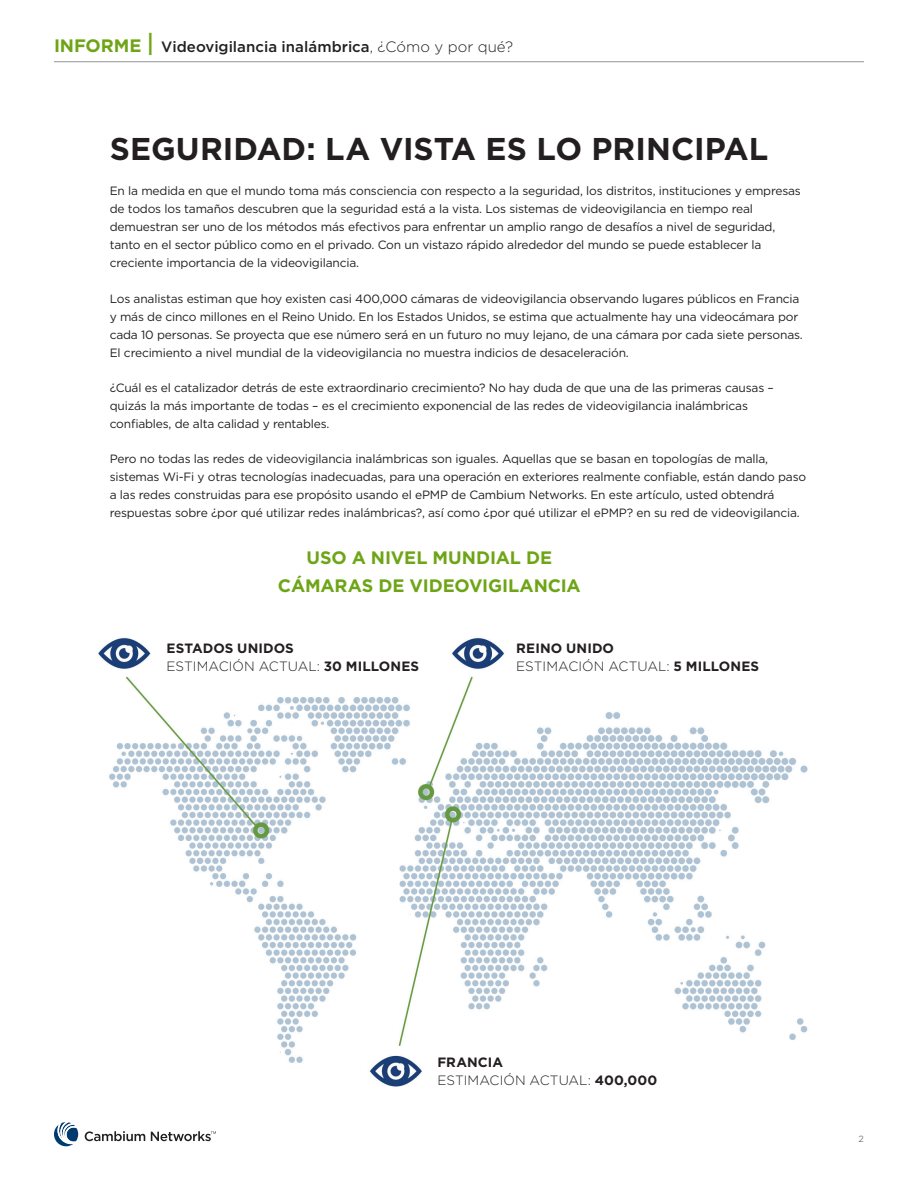
<style>
.page{position:relative;width:918px;height:1188px;background:#fff}
.page>*{position:absolute;margin:0;border:0;box-sizing:border-box;transform-origin:0 0}
.newHead{font:700 31.5px "Gotham";color:#231f20}
.text{font:700 18px/28.5px "Gotham";letter-spacing:-.005em;color:#6ea516;text-align:center}
.t1{font:500 15px "Gotham";color:#231f20}
.text-2{font:300 13.5px "Gotham";letter-spacing:.005em;color:#231f20}
.text-3{font:700 13.5px "Gotham";letter-spacing:.01em;color:#231f20}
.text-4{font:12px/18px "Gotham";letter-spacing:-.015em;color:#231f20}
.text-5{font:9px "Gotham";color:#76787b}
.s1{font-weight:700;font-size:18px;color:#6ea516}
.s2{font-size:24px;color:#6ea516}
.s3{font-weight:300}
.s4{font-weight:700}
</style>
<div class="page">
<hr style="left:54px;top:61px;width:810px;height:1px;background:#939598">
<svg style="left:85px;top:1131px;width:60px;height:10px"></svg>
<svg style="left:151px;top:1131px;width:65px;height:10px"></svg>
<svg style="left:54px;top:1122px;width:24px;height:24px"></svg>
<img style="left:98px;top:638px;width:710px;height:449px">
<p class="t1" style="left:54px;top:37px;width:461px"><span class="s1">INFORME</span> <span class="s2">|</span> Videovigilancia inalámbrica<span class="s3">, ¿Cómo y por qué?</span></p>
<p class="newHead" style="left:110px;top:128px;width:660px">SEGURIDAD: LA VISTA ES LO PRINCIPAL</p>
<p class="text-4" style="left:110px;top:182px;width:693px">En la medida en que el mundo toma más consciencia con respecto a la seguridad, los distritos, instituciones y empresas de todos los tamaños descubren que la seguridad está a la vista. Los sistemas de videovigilancia en tiempo real demuestran ser uno de los métodos más efectivos para enfrentar un amplio rango de desafíos a nivel de seguridad, tanto en el sector público como en el privado. Con un vistazo rápido alrededor del mundo se puede establecer la creciente importancia de la videovigilancia.</p>
<p class="text-4" style="left:110px;top:289px;width:695px">Los analistas estiman que hoy existen casi 400,000 cámaras de videovigilancia observando lugares públicos en Francia y más de cinco millones en el Reino Unido. En los Estados Unidos, se estima que actualmente hay una videocámara por cada 10 personas. Se proyecta que ese número será en un futuro no muy lejano, de una cámara por cada siete personas.<br>El crecimiento a nivel mundial de la videovigilancia no muestra indicios de desaceleración.</p>
<p class="text-4" style="left:110px;top:379px;width:666px">¿Cuál es el catalizador detrás de este extraordinario crecimiento? No hay duda de que una de las primeras causas – quizás la más importante de todas – es el crecimiento exponencial de las redes de videovigilancia inalámbricas confiables, de alta calidad y rentables.</p>
<p class="text-4" style="left:110px;top:450px;width:698px">Pero no todas las redes de videovigilancia inalámbricas son iguales. Aquellas que se basan en topologías de malla, sistemas Wi-Fi y otras tecnologías inadecuadas, para una operación en exteriores realmente confiable, están dando paso a las redes construidas para ese propósito usando el ePMP de Cambium Networks. En este artículo, usted obtendrá respuestas sobre ¿por qué utilizar redes inalámbricas?, así como ¿por qué utilizar el ePMP? en su red de videovigilancia.</p>
<p class="text" style="left:278px;top:543px;width:304px">USO A NIVEL MUNDIAL DE<br>CÁMARAS DE VIDEOVIGILANCIA</p>
<p class="text-3" style="left:166px;top:640px;width:129px">ESTADOS UNIDOS</p>
<p class="text-2" style="left:166px;top:658px;width:254px">ESTIMACIÓN ACTUAL: <span class="s4">30 MILLONES</span></p>
<p class="text-3" style="left:516px;top:640px;width:99px">REINO UNIDO</p>
<p class="text-2" style="left:516px;top:658px;width:244px">ESTIMACIÓN ACTUAL: <span class="s4">5 MILLONES</span></p>
<p class="text-3" style="left:437px;top:1053px;width:67px">FRANCIA</p>
<p class="text-2" style="left:437px;top:1071px;width:222px">ESTIMACIÓN ACTUAL: <span class="s4">400,000</span></p>
<p class="text-5" style="left:859px;top:1133px;width:7px">2</p>
</div>
